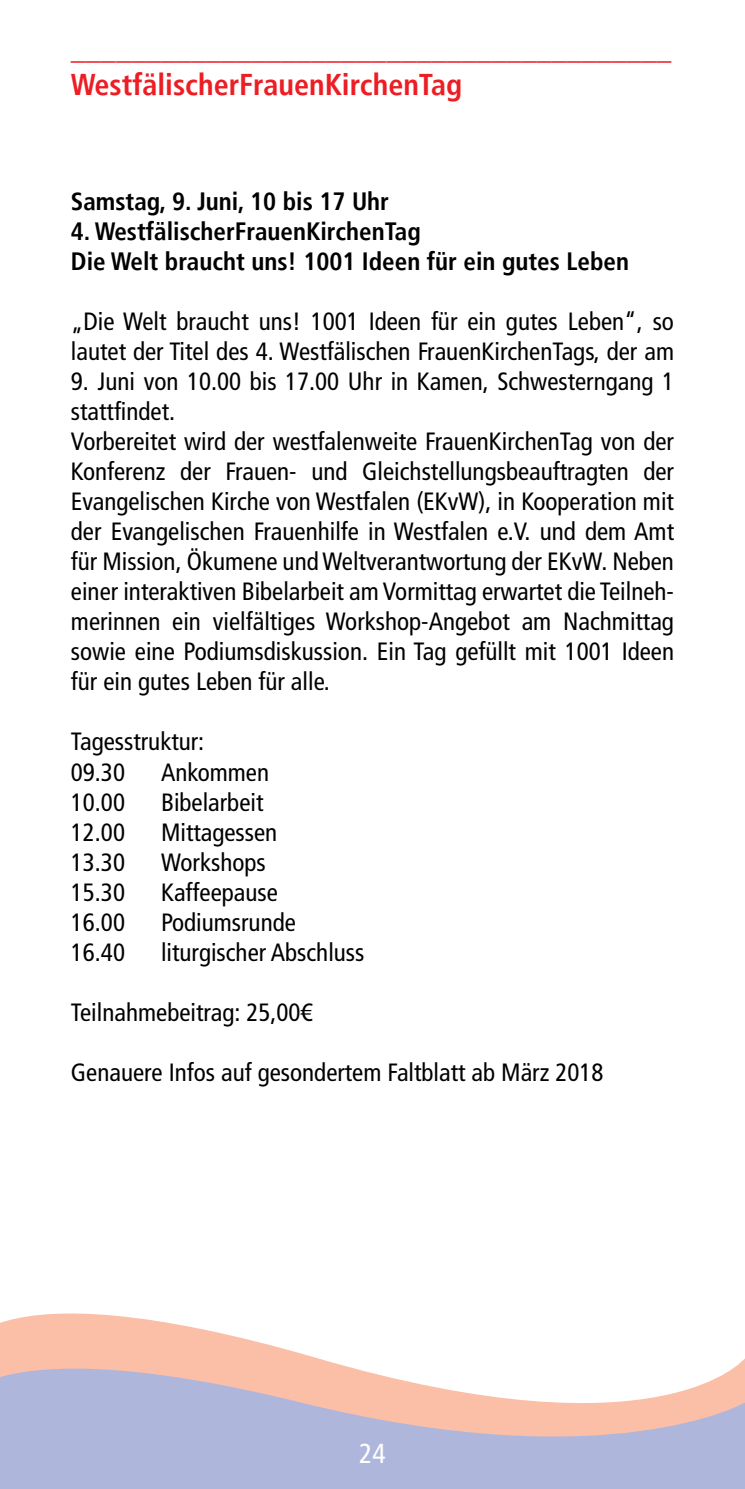
<style>
.page{position:relative;width:745px;height:1489px;background:#fff}
.page>*{position:absolute;margin:0;border:0;box-sizing:border-box;transform-origin:0 0}
.t1{font:700 condensed 30px/36px "Frutiger LT";color:#ed1d24}
.t2{font:condensed 27.5px "Frutiger LT";color:#fff}
.t3{font:condensed 25px/30px "Frutiger LT";color:#000}
.t4{font:700 condensed 25px/30px "Frutiger LT";color:#000}
</style>
<div class="page">
<svg style="left:0;top:1313px;width:180px;height:12px;fill:#fbbea7"></svg>
<svg style="left:0;top:1325px;width:744px;height:163px"></svg>
<p class="t1" style="left:71px;top:30px;width:601px">________________________________________<br>WestfälischerFrauenKirchenTag</p>
<p class="t4" style="left:71px;top:186px;width:319px">Samstag, 9. Juni, 10 bis 17 Uhr</p>
<p class="t4" style="left:71px;top:216px;width:559px">4. WestfälischerFrauenKirchenTag<br>Die Welt braucht uns! 1001 Ideen für ein gutes Leben</p>
<p class="t3" style="left:71px;top:307px;width:604px">„Die Welt braucht uns! 1001 Ideen für ein gutes Leben“, so lautet der Titel des 4. Westfälischen FrauenKirchenTags, der am</p>
<p class="t3" style="left:71px;top:367px;width:604px">9. Juni von 10.00 bis 17.00 Uhr in Kamen, Schwesterngang 1 stattfindet.<br>Vorbereitet wird der westfalenweite FrauenKirchenTag von der Konferenz der Frauen- und Gleichstellungsbeauftragten der Evangelischen Kirche von Westfalen (EKvW), in Kooperation mit der Evangelischen Frauenhilfe in Westfalen e.V. und dem Amt für Mission, Ökumene und Weltverantwortung der EKvW. Neben einer interaktiven Bibelarbeit am Vormittag erwartet die Teilneh&shy;merinnen ein vielfältiges Workshop-Angebot am Nachmittag sowie eine Podiumsdiskussion. Ein Tag gefüllt mit 1001 Ideen für ein gutes Leben für alle.</p>
<p class="t3" style="left:71px;top:727px;width:135px">Tagesstruktur:<br>09.30</p>
<p class="t3" style="left:161px;top:757px;width:109px">Ankommen</p>
<p class="t3" style="left:71px;top:787px;width:55px">10.00</p>
<p class="t3" style="left:161px;top:787px;width:104px">Bibelarbeit</p>
<p class="t3" style="left:71px;top:817px;width:55px">12.00</p>
<p class="t3" style="left:161px;top:817px;width:118px">Mittagessen</p>
<p class="t3" style="left:71px;top:847px;width:55px">13.30</p>
<p class="t3" style="left:161px;top:847px;width:106px">Workshops</p>
<p class="t3" style="left:71px;top:877px;width:55px">15.30</p>
<p class="t3" style="left:161px;top:877px;width:118px">Kaffeepause</p>
<p class="t3" style="left:71px;top:907px;width:55px">16.00</p>
<p class="t3" style="left:161px;top:907px;width:136px">Podiumsrunde</p>
<p class="t3" style="left:71px;top:937px;width:55px">16.40</p>
<p class="t3" style="left:161px;top:937px;width:205px">liturgischer Abschluss</p>
<p class="t3" style="left:71px;top:997px;width:243px">Teilnahmebeitrag: 25,00€</p>
<p class="t3" style="left:71px;top:1057px;width:533px">Genauere Infos auf gesondertem Faltblatt ab März 2018</p>
<p class="t2" style="left:359px;top:1436px;width:28px">24</p>
</div>
